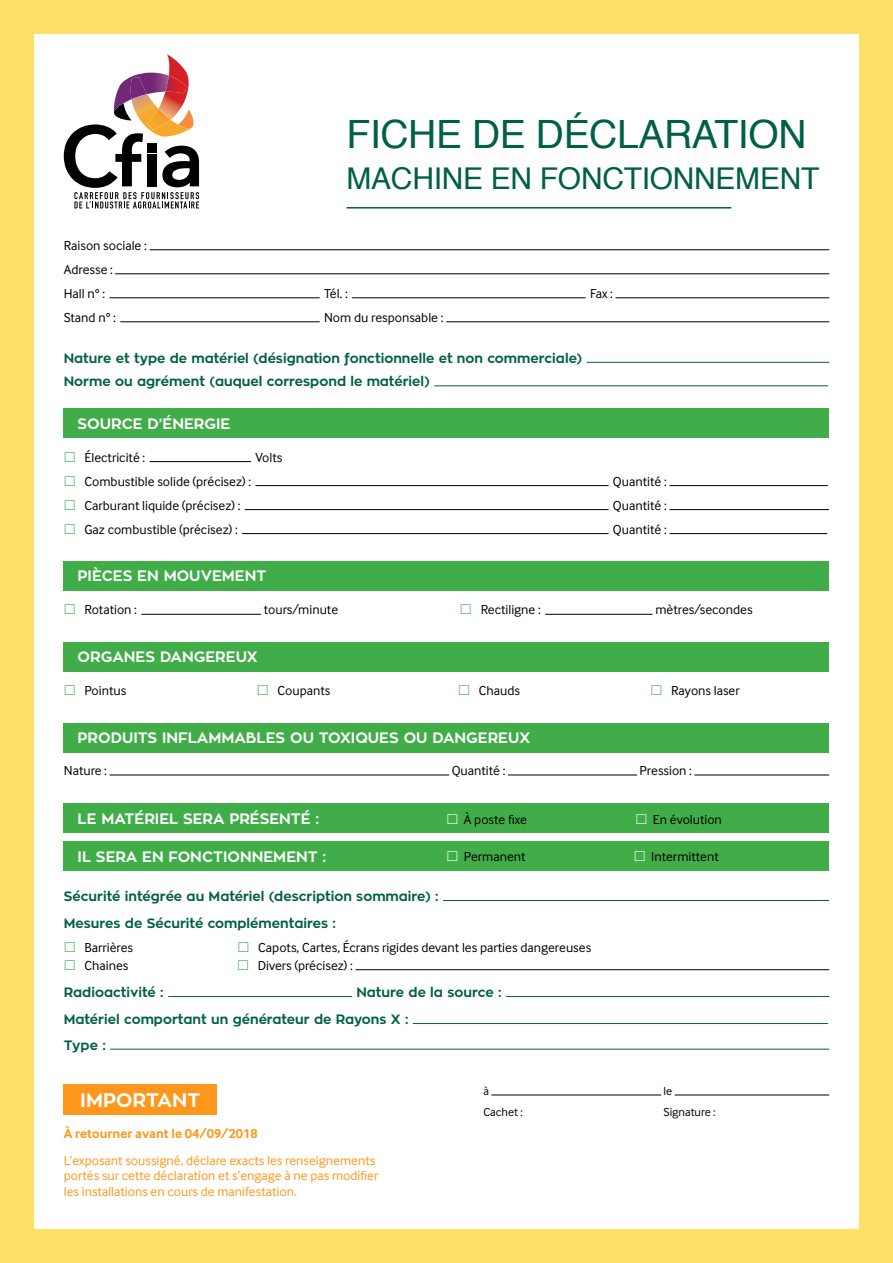
<style>
.page{position:relative;width:893px;height:1263px;background:#fee067}
.page>*{position:absolute;margin:0;border:0;box-sizing:border-box;transform-origin:0 0}
.t1{font:39px "Helvetica";letter-spacing:-.01em;color:#005f48}
.t2{font:30px "Helvetica";letter-spacing:-.01em;color:#005f48}
.t3{font:700 19.5px "Zona Pro";color:#fff}
.t4{font:700 15px "Zona Pro";color:#fff}
.t5{font:13.5px/24px "Inter Face";color:#000}
.t6{font:700 13.5px/27px "Zona Pro";color:#005f48}
.t7{font:13.5px/15.8px "Inter Face";color:#ff971c}
.t8{font:700 13.5px "Inter Face";color:#ff971c}
.t9{font:12px "Inter Face";color:#000}
</style>
<div class="page">
<div style="left:34px;top:34px;width:825px;height:1195px;background:#fff"></div>
<svg style="left:64px;top:54px;width:135px;height:155px"></svg>
<img style="left:158px;top:56px;width:29px;height:64px">
<img style="left:165px;top:76px;width:22px;height:17px">
<hr style="left:150px;top:250px;width:679px;height:1px;background:#000">
<hr style="left:115px;top:274px;width:714px;height:1px;background:#000">
<hr style="left:109px;top:298px;width:211px;height:1px;background:#000">
<hr style="left:352px;top:298px;width:234px;height:1px;background:#000">
<hr style="left:615px;top:298px;width:214px;height:1px;background:#000">
<hr style="left:120px;top:322px;width:200px;height:1px;background:#000">
<hr style="left:446px;top:322px;width:383px;height:1px;background:#000">
<hr style="left:587px;top:362px;width:242px;height:1px;background:#005f48">
<hr style="left:434px;top:385px;width:394px;height:1px;background:#005f48">
<div style="left:64px;top:1084px;width:153px;height:30px;background:#ff971c"></div>
<hr style="left:491px;top:1095px;width:170px;height:1px;background:#000">
<hr style="left:675px;top:1095px;width:154px;height:1px;background:#000">
<div style="left:64px;top:561px;width:765px;height:30px;background:#41ad49"></div>
<hr style="left:141px;top:614px;width:120px;height:1px;background:#000">
<hr style="left:545px;top:614px;width:107px;height:1px;background:#000">
<div style="left:64px;top:408px;width:765px;height:30px;background:#41ad49"></div>
<hr style="left:150px;top:461px;width:101px;height:1px;background:#000">
<hr style="left:255px;top:485px;width:354px;height:1px;background:#000">
<hr style="left:669px;top:485px;width:159px;height:1px;background:#000">
<hr style="left:245px;top:509px;width:364px;height:1px;background:#000">
<hr style="left:669px;top:509px;width:160px;height:1px;background:#000">
<hr style="left:242px;top:533px;width:367px;height:1px;background:#000">
<hr style="left:669px;top:533px;width:158px;height:1px;background:#000">
<div style="left:64px;top:642px;width:765px;height:30px;background:#41ad49"></div>
<div style="left:64px;top:803px;width:765px;height:30px;background:#41ad49"></div>
<div style="left:64px;top:841px;width:765px;height:30px;background:#41ad49"></div>
<div style="left:64px;top:723px;width:765px;height:29px;background:#41ad49"></div>
<hr style="left:110px;top:775px;width:339px;height:1px;background:#000">
<hr style="left:508px;top:775px;width:129px;height:1px;background:#000">
<hr style="left:694px;top:775px;width:135px;height:1px;background:#000">
<hr style="left:443px;top:900px;width:386px;height:1px;background:#005f48">
<hr style="left:356px;top:969px;width:473px;height:1px;background:#000">
<hr style="left:168px;top:996px;width:184px;height:1px;background:#005f48">
<hr style="left:506px;top:996px;width:323px;height:1px;background:#005f48">
<hr style="left:413px;top:1023px;width:415px;height:1px;background:#005f48">
<hr style="left:110px;top:1049px;width:719px;height:1px;background:#005f48">
<hr style="left:347px;top:207px;width:384px;height:2px;background:#005f48">
<p class="t5" style="left:64px;top:233px;width:85px">Raison sociale :<br>Adresse :<br>Hall n° :</p>
<h1 class="t1" style="left:347px;top:105px;width:461px">FICHE DE DÉCLARATION</h1>
<h2 class="t2" style="left:347px;top:155px;width:474px">MACHINE EN FONCTIONNEMENT</h2>
<p class="t5" style="left:324px;top:281px;width:25px">Tél. :</p>
<p class="t5" style="left:590px;top:281px;width:24px">Fax :</p>
<p class="t5" style="left:64px;top:305px;width:54px">Stand n° :</p>
<p class="t5" style="left:324px;top:305px;width:121px">Nom du responsable :</p>
<p class="t6" style="left:64px;top:346px;width:520px;line-height:23.5px">Nature et type de matériel (désignation fonctionnelle et non commerciale)<br>Norme ou agrément (auquel correspond le matériel)</p>
<p class="t4" style="left:78px;top:414px;width:154px">Source d’énergie</p>
<p class="t5" style="left:85px;top:445px;width:62px">Électricité :</p>
<p class="t5" style="left:255px;top:445px;width:28px">Volts</p>
<p class="t5" style="left:85px;top:469px;width:168px">Combustible solide (précisez) :</p>
<p class="t5" style="left:613px;top:469px;width:55px">Quantité :</p>
<p class="t5" style="left:85px;top:493px;width:157px">Carburant liquide (précisez) :</p>
<p class="t5" style="left:613px;top:493px;width:55px">Quantité :</p>
<p class="t5" style="left:85px;top:517px;width:155px">Gaz combustible (précisez) :</p>
<p class="t5" style="left:613px;top:517px;width:55px">Quantité :</p>
<p class="t4" style="left:78px;top:566px;width:190px">pièces en mouvement</p>
<p class="t5" style="left:85px;top:598px;width:54px">Rotation :</p>
<p class="t5" style="left:264px;top:598px;width:76px">tours/minute</p>
<p class="t5" style="left:481px;top:598px;width:62px">Rectiligne :</p>
<p class="t5" style="left:655px;top:598px;width:99px">mètres/secondes</p>
<p class="t4" style="left:78px;top:647px;width:182px">organes dangereux</p>
<p class="t5" style="left:85px;top:679px;width:43px">Pointus</p>
<p class="t5" style="left:277px;top:679px;width:54px">Coupants</p>
<p class="t5" style="left:479px;top:679px;width:43px">Chauds</p>
<p class="t5" style="left:671px;top:679px;width:70px">Rayons laser</p>
<p class="t4" style="left:78px;top:728px;width:454px">produits in flammables ou toxiques ou dangereux</p>
<p class="t5" style="left:64px;top:759px;width:45px">Nature :</p>
<p class="t5" style="left:452px;top:759px;width:55px">Quantité :</p>
<p class="t5" style="left:640px;top:759px;width:54px">Pression :</p>
<p class="t4" style="left:78px;top:809px;width:243px">le matériel sera présenté :</p>
<p class="t5" style="left:464px;top:807px;width:64px">À poste fixe</p>
<p class="t5" style="left:653px;top:807px;width:70px">En évolution</p>
<p class="t4" style="left:78px;top:847px;width:250px">il sera en fonctionn ement :</p>
<p class="t5" style="left:464px;top:845px;width:63px">Permanent</p>
<p class="t5" style="left:651px;top:845px;width:69px">Intermittent</p>
<p class="t6" style="left:64px;top:883px;width:376px">Sécurité intégrée au Matériel (description sommaire) :<br>Mesures de Sécurité complémentaires :</p>
<p class="t5" style="left:85px;top:935px;width:50px">Barrières</p>
<p class="t5" style="left:258px;top:935px;width:334px">Capots, Cartes, Écrans rigides devant les parties dangereuses</p>
<p class="t5" style="left:85px;top:953px;width:45px">Chaines</p>
<p class="t5" style="left:258px;top:953px;width:97px">Divers (précisez) :</p>
<p class="t6" style="left:64px;top:979px;width:102px">Radioactivité :</p>
<p class="t6" style="left:64px;top:979px;width:439px;text-indent:293px">Nature de la source :<br>Matériel comportant un générateur de Rayons X :</p>
<p class="t6" style="left:64px;top:1031px;width:44px">Type :</p>
<h3 class="t3" style="left:80px;top:1087px;width:121px">Important</h3>
<p class="t8" style="left:64px;top:1125px;width:196px">À retourner avant le 04/09/2018</p>
<p class="t7" style="left:64px;top:1152px;width:316px">L’exposant soussigné, déclare exacts les renseignements portés sur cette déclaration et s’engage à ne pas modifier les installations en cours de manifestation.</p>
<p class="t9" style="left:483px;top:1084px;width:7px">à</p>
<p class="t9" style="left:664px;top:1084px;width:10px">le</p>
<p class="t9" style="left:483px;top:1105px;width:41px">Cachet :</p>
<p class="t9" style="left:663px;top:1105px;width:54px">Signature :</p>
</div>
